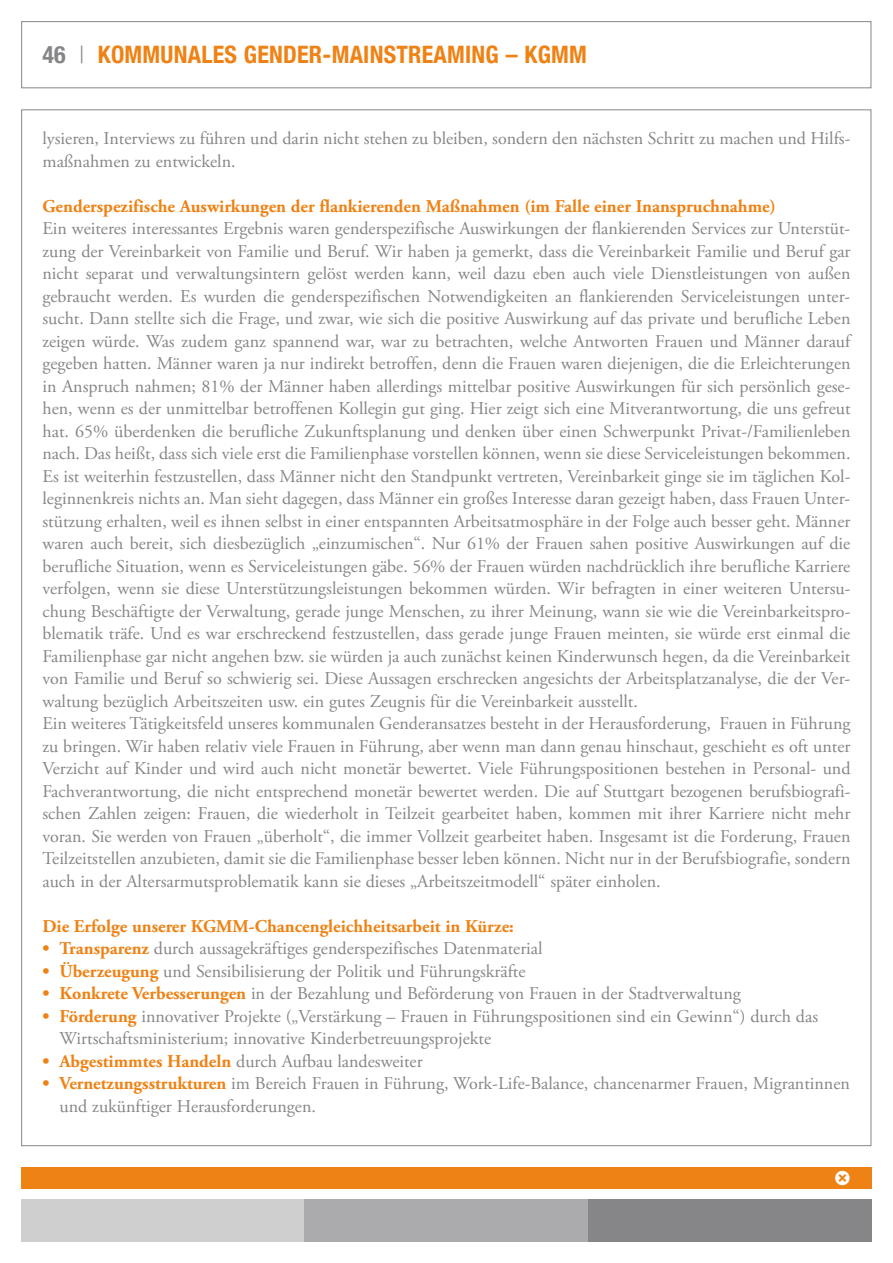
<style>
.page{position:relative;width:893px;height:1263px;background:#fff}
.page>*{position:absolute;margin:0;border:0;box-sizing:border-box;transform-origin:0 0}
.t1{font:700 condensed 24px "Helvetica Neue LT Com";letter-spacing:.01em;color:#ef8214}
.t2{font:21px "Klavika Bold Arrows";color:#fff}
.t3{font:18px/22.5px "Adobe Garamond Pro";color:#868689}
.t4{font:700 18px "Adobe Garamond Pro";color:#ef8214}
.s1{color:#868689}
.s2{font-weight:300;color:#868689}
.s3{font-weight:700;color:#ef8214}
</style>
<div class="page">
<div style="left:21px;top:21px;width:850px;height:67px;border:1px solid #868689"></div>
<div style="left:21px;top:1167px;width:851px;height:21px;background:#ef8214"></div>
<div style="left:21px;top:1199px;width:284px;height:43px;background:#cfcfd0"></div>
<div style="left:305px;top:1199px;width:283px;height:43px;background:#abaaac"></div>
<div style="left:588px;top:1199px;width:284px;height:43px;background:#868689"></div>
<h1 class="t1" style="left:43px;top:40px;width:546px"><span class="s1">46</span> <span class="s2">|</span> KoMMUNALES GENDER-MAINSTREAMING – KGMM</h1>
<p class="t3" style="left:43px;top:128px;width:809px">lysieren, Interviews zu führen und darin nicht stehen zu bleiben, sondern den nächsten Schritt zu machen und Hilfs&shy;maßnahmen zu entwickeln.</p>
<p class="t4" style="left:43px;top:195px;width:735px">Genderspezifische Auswirkungen der flankierenden Maßnahmen (im Falle einer Inanspruchnahme)</p>
<p class="t3" style="left:43px;top:218px;width:809px">Ein weiteres interessantes Ergebnis waren genderspezifische Auswirkungen der flankierenden Services zur Unterstüt&shy;zung der Vereinbarkeit von Familie und Beruf. Wir haben ja gemerkt, dass die Vereinbarkeit Familie und Beruf gar nicht separat und verwaltungsintern gelöst werden kann, weil dazu eben auch viele Dienstleistungen von außen gebraucht werden. Es wurden die genderspezifischen Notwendigkeiten an flankierenden Serviceleistungen unter&shy;sucht. Dann stellte sich die Frage, und zwar, wie sich die positive Auswirkung auf das private und berufliche Leben zeigen würde. Was zudem ganz spannend war, war zu betrachten, welche Antworten Frauen und Männer darauf gegeben hatten. Männer waren ja nur indirekt betroffen, denn die Frauen waren diejenigen, die die Erleichterungen in Anspruch nahmen; 81% der Männer haben allerdings mittelbar positive Auswirkungen für sich persönlich gese&shy;hen, wenn es der unmittelbar betroffenen Kollegin gut ging. Hier zeigt sich eine Mitverantwortung, die uns gefreut hat. 65% überdenken die berufliche Zukunftsplanung und denken über einen Schwerpunkt Privat-/Familienleben nach. Das heißt, dass sich viele erst die Familienphase vorstellen können, wenn sie diese Serviceleistungen bekommen.<br>Es ist weiterhin festzustellen, dass Männer nicht den Standpunkt vertreten, Vereinbarkeit ginge sie im täglichen Kol&shy;leginnenkreis nichts an. Man sieht dagegen, dass Männer ein großes Interesse daran gezeigt haben, dass Frauen Unter&shy;stützung erhalten, weil es ihnen selbst in einer entspannten Arbeitsatmosphäre in der Folge auch besser geht. Männer waren auch bereit, sich diesbezüglich „einzumischen“. Nur 61% der Frauen sahen positive Auswirkungen auf die berufliche Situation, wenn es Serviceleistungen gäbe. 56% der Frauen würden nachdrücklich ihre berufliche Karriere verfolgen, wenn sie diese Unterstützungsleistungen bekommen würden. Wir befragten in einer weiteren Untersu&shy;chung Beschäftigte der Verwaltung, gerade junge Menschen, zu ihrer Meinung, wann sie wie die Vereinbarkeitspro&shy;blematik träfe. Und es war erschreckend festzustellen, dass gerade junge Frauen meinten, sie würde erst einmal die Familienphase gar nicht angehen bzw. sie würden ja auch zunächst keinen Kinderwunsch hegen, da die Vereinbarkeit von Familie und Beruf so schwierig sei. Diese Aussagen erschrecken angesichts der Arbeitsplatzanalyse, die der Ver&shy;waltung bezüglich Arbeitszeiten usw. ein gutes Zeugnis für die Vereinbarkeit ausstellt.<br>Ein weiteres Tätigkeitsfeld unseres kommunalen Genderansatzes besteht in der Herausforderung, Frauen in Führung zu bringen. Wir haben relativ viele Frauen in Führung, aber wenn man dann genau hinschaut, geschieht es oft unter Verzicht auf Kinder und wird auch nicht monetär bewertet. Viele Führungspositionen bestehen in Personal- und Fachverantwortung, die nicht entsprechend monetär bewertet werden. Die auf Stuttgart bezogenen berufsbiografi&shy;schen Zahlen zeigen: Frauen, die wiederholt in Teilzeit gearbeitet haben, kommen mit ihrer Karriere nicht mehr voran. Sie werden von Frauen „überholt“, die immer Vollzeit gearbeitet haben. Insgesamt ist die Forderung, Frauen Teilzeitstellen anzubieten, damit sie die Familienphase besser leben können. Nicht nur in der Berufsbiografie, sondern auch in der Altersarmutsproblematik kann sie dieses „Arbeitszeitmodell“ später einholen.</p>
<p class="t4" style="left:43px;top:915px;width:473px">Die Erfolge unserer KGMM-Chancengleichheitsarbeit in Kürze:</p>
<p class="t3" style="left:43px;top:938px;width:502px"><span class="s3">• Transparenz</span> durch aussagekräftiges genderspezifisches Datenmaterial</p>
<p class="t3" style="left:43px;top:960px;width:484px"><span class="s3">• Überzeugung</span> und Sensibilisierung der Politik und Führungskräfte</p>
<p class="t3" style="left:43px;top:983px;width:700px"><span class="s3">• Konkrete Verbesserungen</span> in der Bezahlung und Beförderung von Frauen in der Stadtverwaltung</p>
<p class="t3" style="left:60px;top:1005px;width:760px;text-indent:-17px"><span class="s3">• Förderung</span> innovativer Projekte („Verstärkung – Frauen in Führungspositionen sind ein Gewinn“) durch das<br>Wirtschaftsministerium; innovative Kinderbetreuungsprojekte</p>
<p class="t3" style="left:43px;top:1050px;width:382px"><span class="s3">• Abgestimmtes Handeln</span> durch Aufbau landesweiter</p>
<p class="t3" style="left:60px;top:1073px;width:792px;text-indent:-17px"><span class="s3">• Vernetzungsstrukturen</span> im Bereich Frauen in Führung, Work-Life-Balance, chancenarmer Frauen, Migrantinnen und zukünftiger Herausforderungen.</p>
<p class="t2" style="left:834px;top:1167px;width:18px">!</p>
</div>
